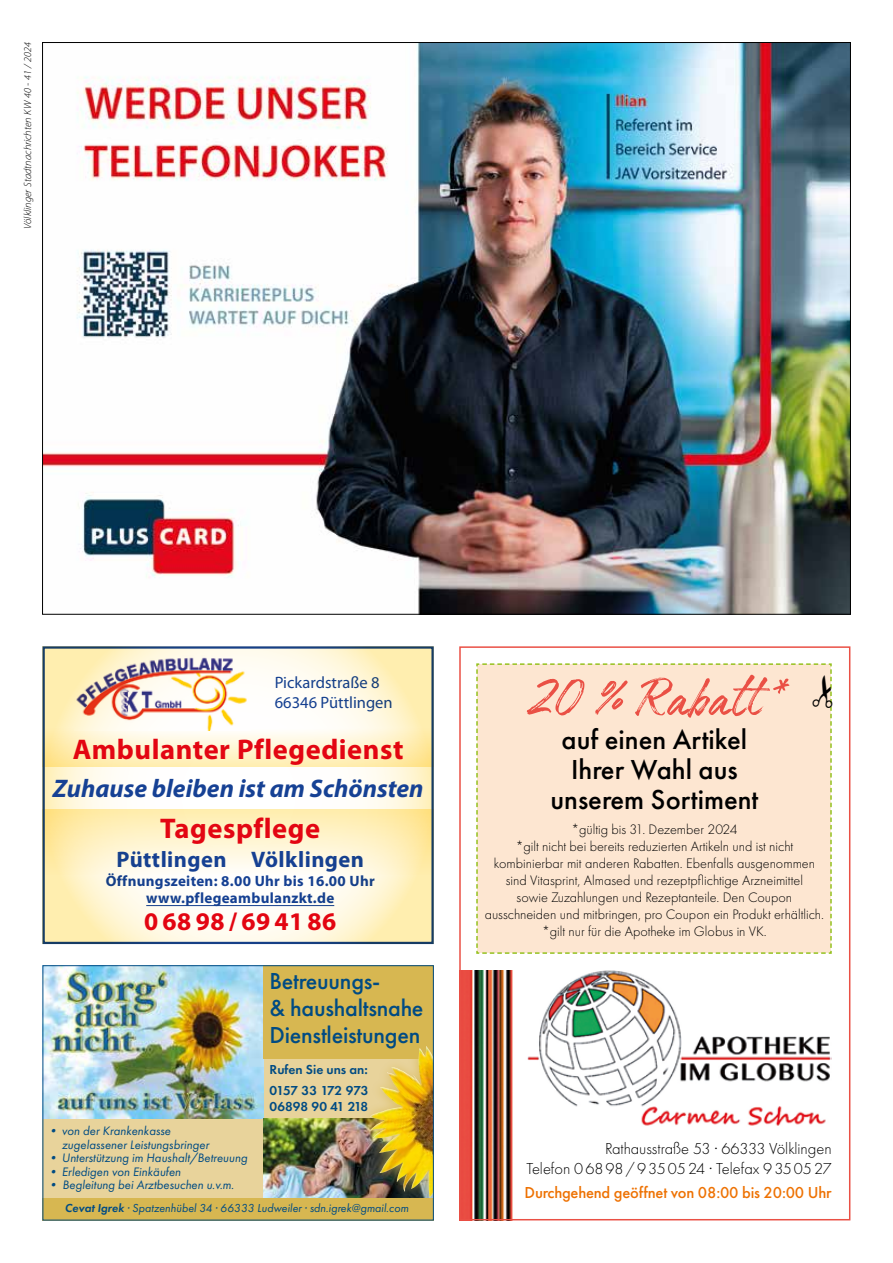
<style>
.page{position:relative;width:893px;height:1263px;background:#fff}
.page>*{position:absolute;margin:0;border:0;box-sizing:border-box;transform-origin:0 0}
.t1{font:61.5px "Authenia Textured";color:#ea5045}
.t2{font:500 28.5px/30px "Futura PT";color:#000;text-align:center}
.t3{font:700 28.5px "Myriad Pro";letter-spacing:.02em;color:#e30613}
.t4{font:italic 700 25.5px "Myriad Pro";color:#164194}
.t5{font:700 25.5px "Myriad Pro";letter-spacing:.02em;color:#e30613}
.t6{font:500 24px/27px "Futura PT";letter-spacing:-.01em;color:#004b83}
.t7{font:700 22.5px "Myriad Pro";letter-spacing:.02em;color:#164194}
.t8{font:300 16.5px/19.8px "Futura PT";color:#000;text-align:right}
.t9{font:500 16.5px "Futura PT";letter-spacing:-.01em;color:#ee7203}
.t10{font:16.5px/19.8px "Myriad Pro";color:#164194}
.t11{font:700 15px/16.5px "Myriad Pro";letter-spacing:.02em;color:#164194;text-align:center}
.t12{font:300 14.25px/17.1px "Futura PT";color:#000;text-align:center}
.t13{font:600 13.5px/20.4px "Futura PT";color:#004b83}
.t14{font:italic 12.75px/13.5px "Futura PT";color:#004b83}
.t15{font:italic 12px "Futura PT";color:#004b83}
.t16{font:italic 300 10.5px "Myriad Pro";color:#000}
.s1{font-weight:600}
</style>
<div class="page">
<img style="left:44px;top:44px;width:805px;height:568px">
<img style="left:527px;top:970px;width:305px;height:156px">
<img style="left:462px;top:971px;width:51px;height:246px">
<div style="left:459px;top:646px;width:391px;height:574px;border:2px solid #ea5045"></div>
<svg style="left:43px;top:646px;width:391px;height:298px"></svg>
<div style="left:43px;top:965px;width:391px;height:255px;background:#e8d39b"></div>
<img style="left:45px;top:967px;width:219px;height:151px">
<img style="left:264px;top:1118px;width:57px;height:80px">
<div style="left:43px;top:1198px;width:391px;height:22px;background:#d7b751"></div>
<div style="left:264px;top:965px;width:170px;height:94px;background:#d7b751"></div>
<img style="left:321px;top:1118px;width:49px;height:80px">
<img style="left:370px;top:1046px;width:62px;height:152px">
<div style="left:43px;top:965px;width:391px;height:255px;border:1px solid #004b83"></div>
<div style="left:476px;top:663px;width:356px;height:291px;background:#fde6d1"></div>
<p class="t16" style="left:21px;top:229px;width:188px;rotate:-90deg">Völklinger Stadtnachrichten KW 40 - 41 / 2024</p>
<p class="t10" style="left:275px;top:672px;width:119px">Pickardstraße 8<br>66346 Püttlingen</p>
<h2 class="t3" style="left:73px;top:731px;width:332px">Ambulanter Pflegedienst</h2>
<h3 class="t4" style="left:53px;top:771px;width:372px">Zuhause bleiben ist am Schönsten</h3>
<h2 class="t3" style="left:160px;top:810px;width:161px">Tagespflege</h2>
<h3 class="t7" style="left:116px;top:844px;width:249px">Püttlingen Völklingen</h3>
<p class="t11" style="left:106px;top:872px;width:271px">Öffnungszeiten: 8.00 Uhr bis 16.00 Uhr www.pflegeambulanzkt.de</p>
<h3 class="t5" style="left:144px;top:904px;width:193px">06898/694186</h3>
<p class="t14" style="left:62px;top:1124px;width:149px;text-indent:-15px">• von der Krankenkasse zugelassener Leistungsbringer</p>
<p class="t14" style="left:47px;top:1151px;width:202px">• Unterstützung im Haushalt/Betreuung</p>
<p class="t14" style="left:47px;top:1164px;width:136px">• Erledigen von Einkäufen</p>
<p class="t14" style="left:47px;top:1178px;width:189px">• Begleitung bei Arztbesuchen u.v.m.</p>
<h3 class="t6" style="left:270px;top:967px;width:155px">Betreuungs-<br>&amp; haushaltsnahe<br>Dienstleistungen</h3>
<p class="t13" style="left:270px;top:1059px;width:100px">Rufen Sie uns an:<br>0157 33 172 973</p>
<p class="t13" style="left:270px;top:1096px;width:100px">06898 90 41 218</p>
<p class="t15" style="left:65px;top:1201px;width:345px"><span class="s1">Cevat Igrek</span> · Spatzenhübel 34 · 66333 Ludweiler · sdn.igrek@gmail.com</p>
<h1 class="t1" style="left:527px;top:666px;width:257px">20 % Rabatt*</h1>
<h2 class="t2" style="left:550px;top:725px;width:210px">auf einen Artikel<br>Ihrer Wahl aus unserem Sortiment</h2>
<p class="t12" style="left:485px;top:821px;width:341px">*gültig bis 31. Dezember 2024<br>*gilt nicht bei bereits reduzierten Artikeln und ist nicht kombinierbar mit anderen Rabatten. Ebenfalls ausgenommen sind Vitasprint, Almased und rezeptpflichtige Arzneimittel<br>sowie Zuzahlungen und Rezeptanteile. Den Coupon ausschneiden und mitbringen, pro Coupon ein Produkt erhältlich. *gilt nur für die Apotheke im Globus in VK.</p>
<p class="t8" style="left:526px;top:1139px;width:307px">Rathausstraße 53 · 66333 Völklingen<br>Telefon 06898/9350524 · Telefax 9350527</p>
<p class="t9" style="left:525px;top:1182px;width:309px">Durchgehend geöffnet von 08:00 bis 20:00 Uhr</p>
</div>
